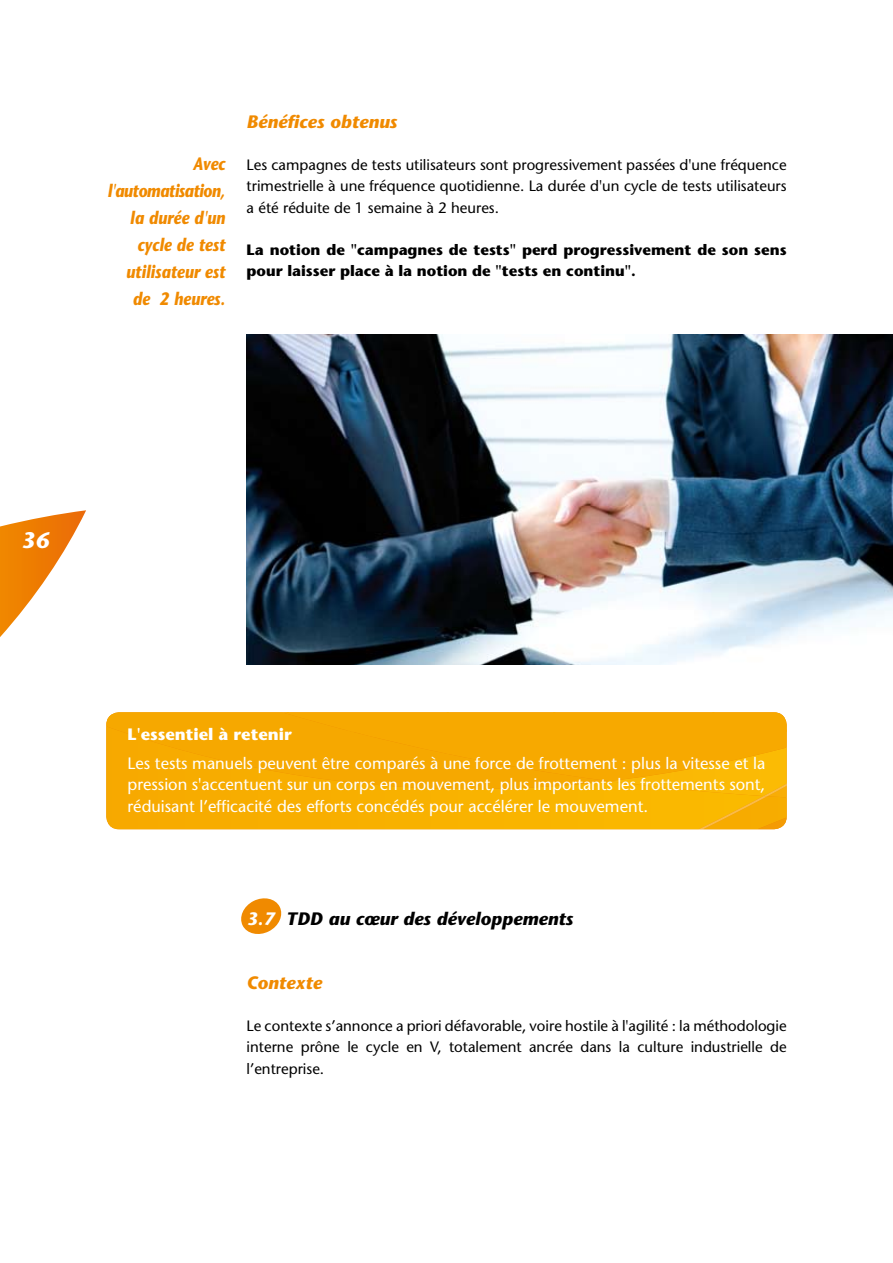
<style>
.page{position:relative;width:893px;height:1263px;background:#fff}
.page>*{position:absolute;margin:0;border:0;box-sizing:border-box;transform-origin:0 0}
.t1{font:italic 700 22.5px "Stone Sans";color:#fff}
.t2{font:italic 700 18px/27px "Stone Sans";color:#f08a00;text-align:right;scale:.85 1}
.t3{font:italic 700 18px "Stone Sans";color:#000}
.t4{font:italic 700 18px "Stone Sans";color:#f08a00}
.t5{font:16.5px/21px "Stone Sans";color:#fff;text-align:justify}
.t6{font:700 16.5px "Stone Sans";color:#fff}
.t7{font:15px/21.3px "Stone Sans";color:#000;text-align:justify}
.t8{font:700 15px/21.3px "Stone Sans";color:#000}
.s1{color:#fff}
</style>
<div class="page">
<svg style="left:0;top:510px;width:86px;height:127px"></svg>
<div style="left:106px;top:789px;width:503px;height:7px;background:#f8af00"></div>
<div style="left:609px;top:765px;width:178px;height:31px;background:#fbba05"></div>
<img style="left:714px;top:712px;width:73px;height:18px">
<img style="left:609px;top:712px;width:105px;height:69px">
<div style="left:106px;top:712px;width:503px;height:77px;background:#f7a900"></div>
<div style="left:345px;top:730px;width:104px;height:24px;background:#f6a800"></div>
<img style="left:712px;top:730px;width:75px;height:35px">
<img style="left:764px;top:784px;width:23px;height:12px">
<div style="left:106px;top:796px;width:681px;height:34px;background:#f8b100"></div>
<img style="left:247px;top:335px;width:646px;height:329px">
<svg style="left:241px;top:898px;width:41px;height:36px"></svg>
<p class="t2" style="left:108px;top:151px;width:141px">Avec l'automatisation, la durée d'un cycle de test utilisateur est de 2 heures.</p>
<p class="t4" style="left:247px;top:111px;width:152px">Bénéfices obtenus</p>
<p class="t7" style="left:247px;top:154px;width:541px">Les campagnes de tests utilisateurs sont progressivement passées d'une fréquence trimestrielle à une fréquence quotidienne. La durée d'un cycle de tests utilisateurs a été réduite de 1 semaine à 2 heures.</p>
<p class="t8" style="left:247px;top:239px;width:541px">La notion de "campagnes de tests" perd progressivement de son sens pour laisser place à la notion de "tests en continu".</p>
<h1 class="t1" style="left:21px;top:527px;width:30px">36</h1>
<p class="t6" style="left:128px;top:724px;width:166px">L'essentiel à retenir</p>
<p class="t5" style="left:128px;top:753px;width:639px">Les tests manuels peuvent être comparés à une force de frottement : plus la vitesse et la pression s'accentuent sur un corps en mouvement, plus importants les frottements sont, réduisant l’efficacité des efforts concédés pour accélérer le mouvement.</p>
<p class="t3" style="left:247px;top:908px;width:328px"><span class="s1">3.7</span> TDD au cœur des développements</p>
<p class="t4" style="left:247px;top:972px;width:77px">Contexte</p>
<p class="t7" style="left:247px;top:1015px;width:542px">Le contexte s’annonce a priori défavorable, voire hostile à l'agilité : la méthodologie interne prône le cycle en V, totalement ancrée dans la culture industrielle de l’entreprise.</p>
</div>
